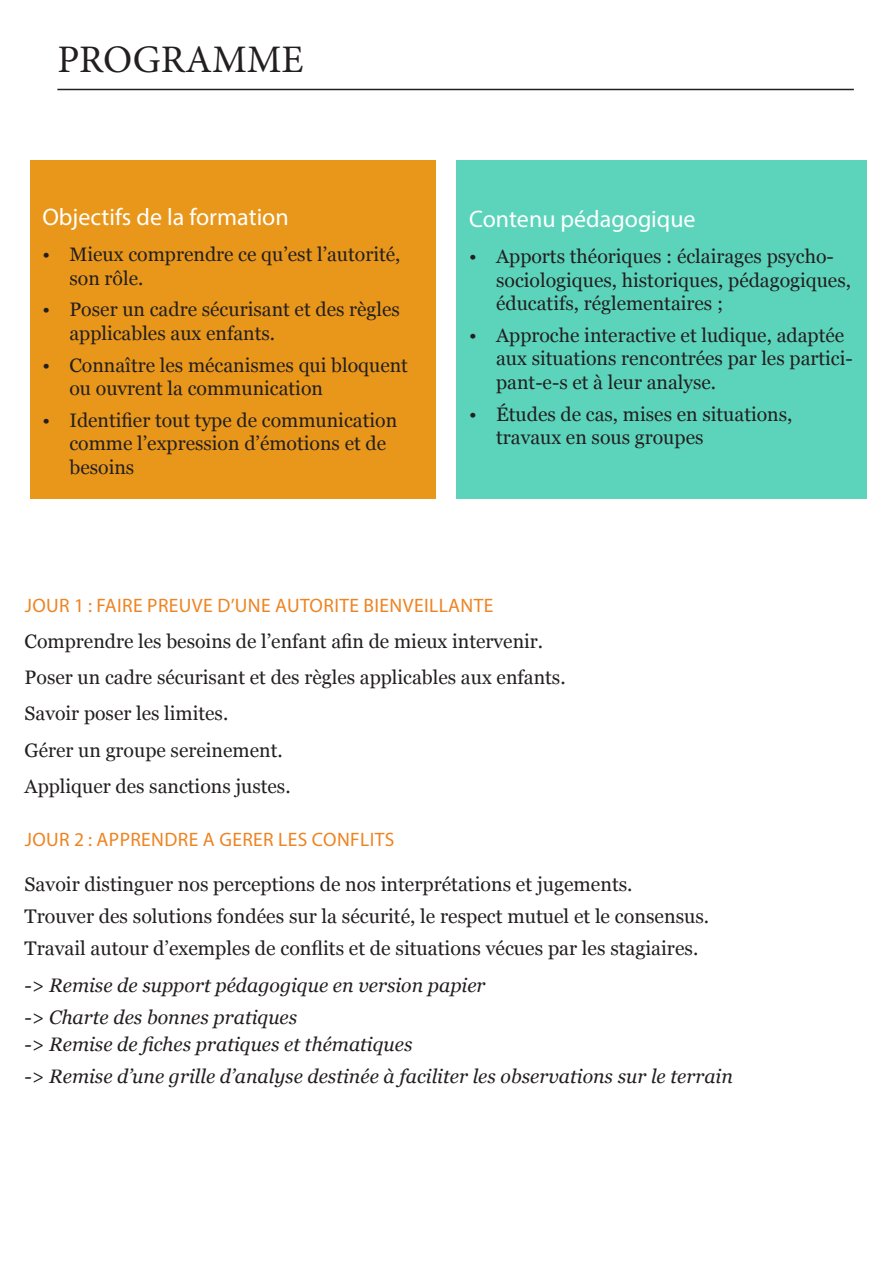
<style>
.page{position:relative;width:893px;height:1263px;background:#fff}
.page>*{position:absolute;margin:0;border:0;box-sizing:border-box;transform-origin:0 0}
.t1{font:39px "Minion Pro";color:#231f20}
.t2{font:24px "Myriad Pro";color:#fff}
.t3{font:19.65px "Georgia";color:#231f20}
.t4{font:19.5px/23.4px "Georgia";color:#231f20}
.t5{font:italic 19.5px "Georgia";color:#231f20}
.t6{font:19.5px "Myriad Pro";letter-spacing:.02em;color:#ed8422}
</style>
<div class="page">
<div style="left:30px;top:161px;width:406px;height:338px;background:#e9971a"></div>
<div style="left:456px;top:161px;width:411px;height:338px;background:#5cd4bb"></div>
<hr style="left:57px;top:89px;width:797px;height:1px;background:#231f20">
<p class="t1" style="left:57px;top:33px;width:248px">PROGRAMME</p>
<p class="t2" style="left:42px;top:202px;width:248px">Objectifs de la formation</p>
<p class="t4" style="left:69px;top:242px;width:333px;text-indent:-27px">• Mieux comprendre ce qu’est l’autorité, son rôle.</p>
<p class="t4" style="left:69px;top:297px;width:332px;text-indent:-27px">• Poser un cadre sécurisant et des règles applicables aux enfants.</p>
<p class="t4" style="left:69px;top:352px;width:340px;text-indent:-27px">• Connaître les mécanismes qui bloquent ou ouvrent la communication</p>
<p class="t4" style="left:69px;top:408px;width:329px;text-indent:-27px">• Identifier tout type de communication comme l’expression d’émotions et de besoins</p>
<p class="t2" style="left:469px;top:204px;width:228px">Contenu pédagogique</p>
<p class="t4" style="left:496px;top:244px;width:356px;text-indent:-27px">• Apports théoriques : éclairages psycho&shy;sociologiques, historiques, pédagogiques, éducatifs, réglementaires ;</p>
<p class="t4" style="left:496px;top:323px;width:358px;text-indent:-27px">• Approche interactive et ludique, adaptée aux situations rencontrées par les partici&shy;pant-e-s et à leur analyse.</p>
<p class="t4" style="left:496px;top:401px;width:298px;text-indent:-27px">• Études de cas, mises en situations, travaux en sous groupes</p>
<p class="t6" style="left:25px;top:594px;width:470px">JOUR 1 : FAIRE PREUVE D’UNE AUTORITE BIENVEILLANTE</p>
<p class="t4" style="left:25px;top:629px;width:520px">Comprendre les besoins de l’enfant afin de mieux intervenir.</p>
<p class="t4" style="left:25px;top:665px;width:542px">Poser un cadre sécurisant et des règles applicables aux enfants.</p>
<p class="t4" style="left:25px;top:701px;width:205px">Savoir poser les limites.</p>
<p class="t4" style="left:25px;top:737px;width:260px">Gérer un groupe sereinement.</p>
<p class="t4" style="left:25px;top:773px;width:268px">Appliquer des sanctions justes.</p>
<p class="t6" style="left:25px;top:828px;width:371px">JOUR 2 : APPRENDRE A GERER LES CONFLITS</p>
<p class="t3" style="left:25px;top:870px;width:609px">Savoir distinguer nos perceptions de nos interprétations et jugements.</p>
<p class="t3" style="left:25px;top:902px;width:686px">Trouver des solutions fondées sur la sécurité, le respect mutuel et le consensus.</p>
<p class="t3" style="left:25px;top:934px;width:675px">Travail autour d’exemples de conflits et de situations vécues par les stagiaires.</p>
<p class="t5" style="left:25px;top:971px;width:462px">-&gt; Remise de support pédagogique en version papier</p>
<p class="t5" style="left:25px;top:1002px;width:274px">-&gt; Charte des bonnes pratiques</p>
<p class="t5" style="left:25px;top:1030px;width:389px">-&gt; Remise de fiches pratiques et thématiques</p>
<p class="t5" style="left:25px;top:1062px;width:710px">-&gt; Remise d’une grille d’analyse destinée à faciliter les observations sur le terrain</p>
</div>
